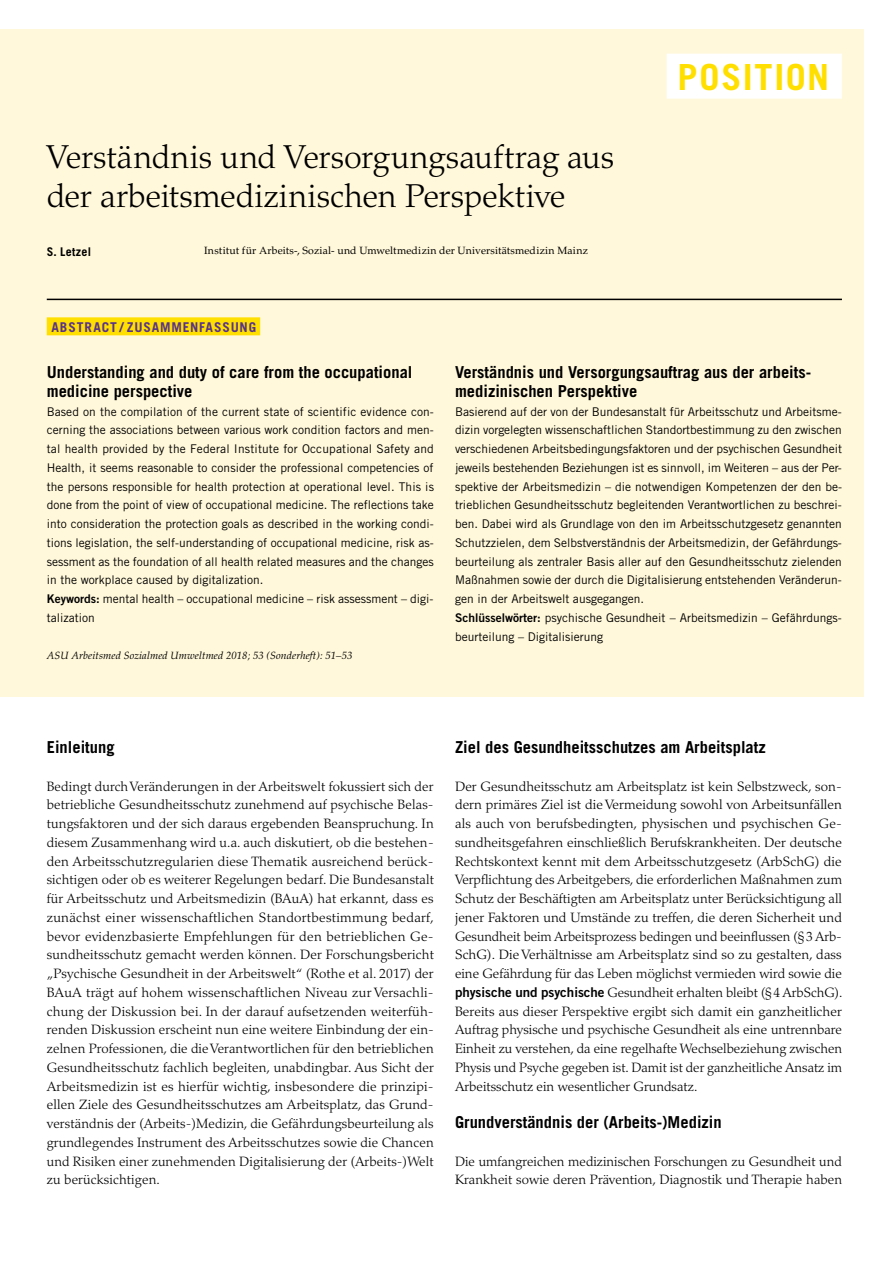
<style>
.page{position:relative;width:893px;height:1263px;background:#fff}
.page>*{position:absolute;margin:0;border:0;box-sizing:border-box;transform-origin:0 0}
.t1{font:700 36px "Trade Gothic LT Std";letter-spacing:.05em;color:#ffdf00}
.t2{font:300 33px/39px "Palatino LT Std";letter-spacing:-.005em;color:#000}
.t3{font:700 16.5px/18.8px "Trade Gothic LT Std";color:#000}
.t4{font:300 13.5px/18.8px "Palatino LT Std";color:#000;text-align:justify}
.t5{font:700 13.5px "Trade Gothic LT Std";letter-spacing:.065em;color:#58328b}
.t6{font:12px/18.8px "Trade Gothic LT Std";color:#000}
.t7{font:700 12px "Trade Gothic LT Std";letter-spacing:.025em;color:#000}
.t8{font:10.5px "Palatino LT Std";letter-spacing:.02em;color:#000}
.t9{font:italic 10.5px "Palatino LT Std";letter-spacing:.01em;color:#000}
.s1{font-family:"Trade Gothic LT Std Bd 2"}
.s2{font-family:"Trade Gothic LT Std Bd 2";font-weight:400}
</style>
<div class="page">
<div style="left:0;top:30px;width:863px;height:667px;background:#fff8da"></div>
<hr style="left:47px;top:299px;width:795px;height:1px;background:#000">
<div style="left:47px;top:317px;width:213px;height:18px;background:#ffdf00"></div>
<div style="left:667px;top:54px;width:175px;height:45px;background:#fff"></div>
<h2 class="t2" style="left:47px;top:138px;width:569px">Verständnis und Versorgungsauftrag aus der arbeitsmedizinischen Perspektive</h2>
<p class="t7" style="left:47px;top:244px;width:46px">S. Letzel</p>
<p class="t8" style="left:204px;top:245px;width:385px">Institut für Arbeits-, Sozial- und Umweltmedizin der Universitätsmedizin Mainz</p>
<p class="t5" style="left:51px;top:318px;width:206px">Abstract / Zusammenfassung</p>
<h1 class="t1" style="left:678px;top:55px;width:153px">Position</h1>
<p class="t3" style="left:47px;top:363px;width:367px">Understanding and duty of care from the occupational medicine perspective</p>
<p class="t6" style="left:47px;top:402px;width:389px">Based on the compilation of the current state of scientific evidence con&shy;cerning the associations between various work condition factors and men&shy;tal health provided by the Federal Institute for Occupational Safety and Health, it seems reasonable to consider the professional competencies of the persons responsible for health protection at operational level. This is done from the point of view of occupational medicine. The reflections take into consideration the protection goals as described in the working condi&shy;tions legislation, the self-understanding of occupational medicine, risk as&shy;sessment as the foundation of all health related measures and the changes in the workplace caused by digitalization.<br><span class="s1">Keywords:</span> mental health – occupational medicine – risk assessment – digi&shy;talization</p>
<p class="t9" style="left:47px;top:650px;width:307px">ASU Arbeitsmed Sozialmed Umweltmed 2018; 53 (Sonderheft): 51–53</p>
<p class="t3" style="left:455px;top:363px;width:358px">Verständnis und Versorgungsauftrag aus der arbeits&shy;medizinischen Perspektive</p>
<p class="t6" style="left:455px;top:402px;width:389px">Basierend auf der von der Bundesanstalt für Arbeitsschutz und Arbeitsme&shy;dizin vorgelegten wissenschaftlichen Standortbestimmung zu den zwischen verschiedenen Arbeitsbedingungsfaktoren und der psychischen Gesundheit jeweils bestehenden Beziehungen ist es sinnvoll, im Weiteren – aus der Per&shy;spektive der Arbeitsmedizin – die notwendigen Kompetenzen der den be&shy;trieblichen Gesundheitsschutz begleitenden Verantwortlichen zu beschrei&shy;ben. Dabei wird als Grundlage von den im Arbeitsschutzgesetz genannten Schutzzielen, dem Selbstverständnis der Arbeitsmedizin, der Gefährdungs&shy;beurteilung als zentraler Basis aller auf den Gesundheitsschutz zielenden Maßnahmen sowie der durch die Digitalisierung entstehenden Veränderun&shy;gen in der Arbeitswelt ausgegangen.<br><span class="s1">Schlüsselwörter:</span> psychische Gesundheit – Arbeitsmedizin – Gefährdungs&shy;beurteilung – Digitalisierung</p>
<p class="t3" style="left:47px;top:738px;width:69px">Einleitung</p>
<p class="t4" style="left:47px;top:777px;width:389px">Bedingt durch Veränderungen in der Arbeitswelt fokussiert sich der betriebliche Gesundheitsschutz zunehmend auf psychische Belas&shy;tungsfaktoren und der sich daraus ergebenden Beanspruchung. In diesem Zusammenhang wird u.a. auch diskutiert, ob die bestehen&shy;den Arbeitsschutzregularien diese Thematik ausreichend berück&shy;sichtigen oder ob es weiterer Regelungen bedarf. Die Bundesanstalt für Arbeitsschutz und Arbeitsmedizin (BAuA) hat erkannt, dass es zunächst einer wissenschaftlichen Standortbestimmung bedarf, bevor evidenzbasierte Empfehlungen für den betrieblichen Ge&shy;sundheitsschutz gemacht werden können. Der Forschungsbericht „Psychische Gesundheit in der Arbeitswelt“ (Rothe et al. 2017) der BAuA trägt auf hohem wissenschaftlichen Niveau zur Versachli&shy;chung der Diskussion bei. In der darauf aufsetzenden weiterfüh&shy;renden Diskussion erscheint nun eine weitere Einbindung der ein&shy;zelnen Professionen, die die Verantwortlichen für den betrieblichen Gesundheitsschutz fachlich begleiten, unabdingbar. Aus Sicht der Arbeitsmedizin ist es hierfür wichtig, insbesondere die prinzipi&shy;ellen Ziele des Gesundheitsschutzes am Arbeitsplatz, das Grund&shy;verständnis der (Arbeits-)Medizin, die Gefährdungsbeurteilung als grundlegendes Instrument des Arbeitsschutzes sowie die Chancen und Risiken einer zunehmenden Digitalisierung der (Arbeits-)Welt zu berücksichtigen.</p>
<p class="t3" style="left:455px;top:738px;width:312px">Ziel des Gesundheitsschutzes am Arbeitsplatz</p>
<p class="t4" style="left:455px;top:777px;width:389px">Der Gesundheitsschutz am Arbeitsplatz ist kein Selbstzweck, son&shy;dern primäres Ziel ist die Vermeidung sowohl von Arbeitsunfällen als auch von berufsbedingten, physischen und psychischen Ge&shy;sundheitsgefahren einschließlich Berufskrankheiten. Der deutsche Rechtskontext kennt mit dem Arbeitsschutzgesetz (ArbSchG) die Verpflichtung des Arbeitgebers, die erforderlichen Maßnahmen zum Schutz der Beschäftigten am Arbeitsplatz unter Berücksichtigung all jener Faktoren und Umstände zu treffen, die deren Sicherheit und Gesundheit beim Arbeitsprozess bedingen und beeinflussen (§ 3 Arb-SchG). Die Verhältnisse am Arbeitsplatz sind so zu gestalten, dass eine Gefährdung für das Leben möglichst vermieden wird sowie die <span class="s2">physische und psychische</span> Gesundheit erhalten bleibt (§4 ArbSchG).<br>Bereits aus dieser Perspektive ergibt sich damit ein ganzheitlicher Auftrag physische und psychische Gesundheit als eine untrennbare Einheit zu verstehen, da eine regelhafte Wechselbeziehung zwischen Physis und Psyche gegeben ist. Damit ist der ganzheitliche Ansatz im Arbeitsschutz ein wesentlicher Grundsatz.</p>
<p class="t3" style="left:455px;top:1113px;width:268px">Grundverständnis der (Arbeits-)Medizin</p>
<p class="t4" style="left:455px;top:1152px;width:389px">Die umfangreichen medizinischen Forschungen zu Gesundheit und<br>Krankheit sowie deren Prävention, Diagnostik und Therapie haben</p>
</div>
